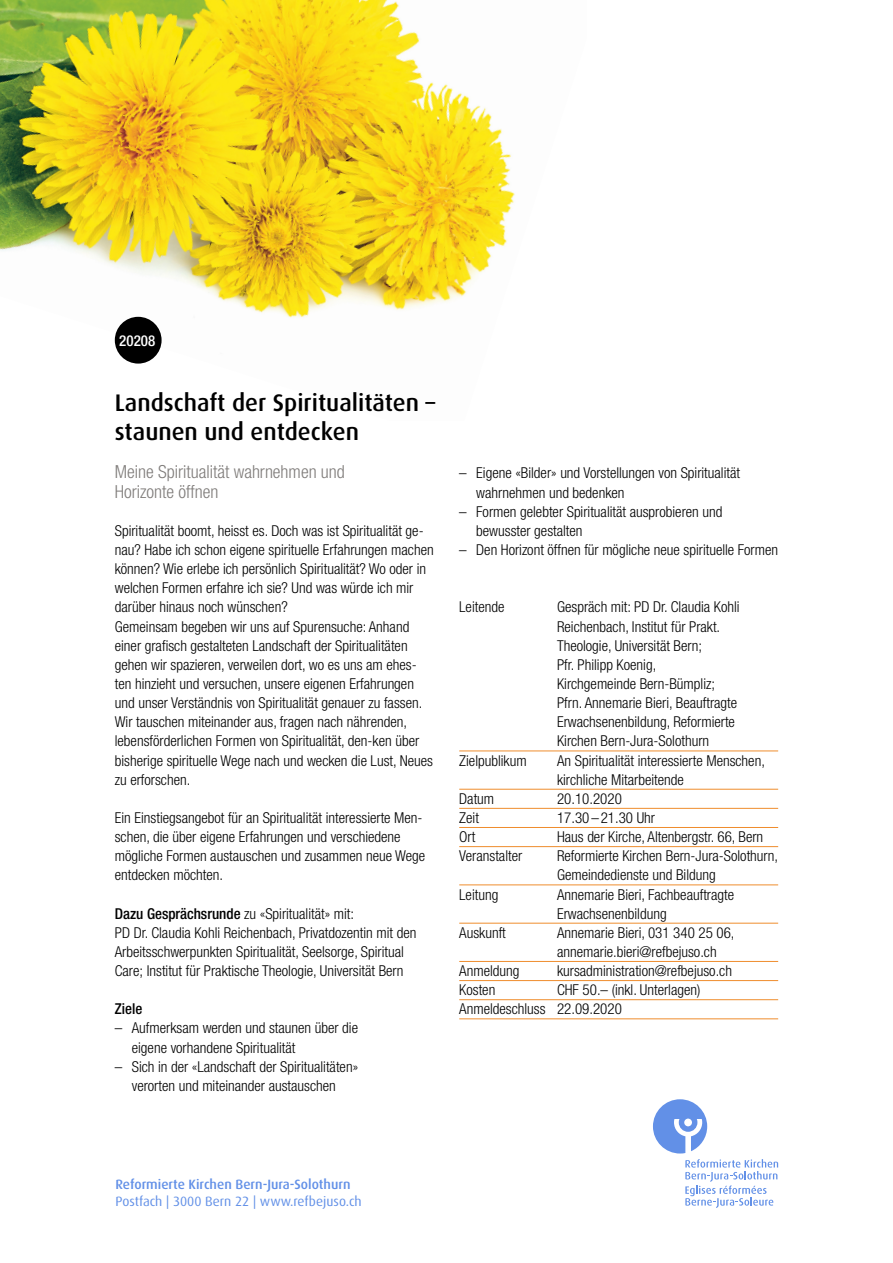
<style>
.page{position:relative;width:893px;height:1263px;background:#fff}
.page>*{position:absolute;margin:0;border:0;box-sizing:border-box;transform-origin:0 0}
.t1{font:500 24px/28.7px "Dax";color:#000}
.t2{font:300 condensed 18px/19.2px "Helvetica Neue LT Std";color:#7f7c7a}
.t3{font:300 condensed 15px/19.2px "Helvetica Neue LT Std";color:#000}
.t4{font:500 condensed 15px "Helvetica Neue LT Std";color:#000}
.t5{font:500 condensed 15px "Helvetica Neue LT Std";color:#fff}
.t6{font:500 13.5px "Dax";color:#6290e7}
.t7{font:13.5px "Dax";color:#6290e7}
.s1{font-weight:500}
</style>
<div class="page">
<svg style="left:653px;top:1099px;width:54px;height:54px"></svg>
<svg style="left:685px;top:1159px;width:93px;height:49px"></svg>
<img style="left:0;top:0;width:515px;height:364px">
<hr style="left:459px;top:750px;width:319px;height:1px;background:#ef8d2d">
<hr style="left:459px;top:789px;width:319px;height:1px;background:#ef8d2d">
<hr style="left:459px;top:808px;width:319px;height:1px;background:#ef8d2d">
<hr style="left:459px;top:827px;width:319px;height:1px;background:#ef8d2d">
<hr style="left:459px;top:846px;width:319px;height:1px;background:#ef8d2d">
<hr style="left:459px;top:884px;width:319px;height:1px;background:#ef8d2d">
<hr style="left:459px;top:923px;width:319px;height:1px;background:#ef8d2d">
<hr style="left:459px;top:961px;width:319px;height:1px;background:#ef8d2d">
<hr style="left:459px;top:980px;width:319px;height:1px;background:#ef8d2d">
<hr style="left:459px;top:999px;width:319px;height:1px;background:#ef8d2d">
<hr style="left:459px;top:1018px;width:319px;height:1px;background:#ef8d2d">
<div style="left:115px;top:317px;width:47px;height:47px;background:#000;border-radius:50%"></div>
<p class="t5" style="left:119px;top:331px;width:37px">20208</p>
<h1 class="t1" style="left:115px;top:389px;width:322px">Landschaft der Spiritualitäten – staunen und entdecken</h1>
<p class="t2" style="left:115px;top:462px;width:232px">Meine Spiritualität wahrnehmen und<br>Horizonte öffnen</p>
<p class="t3" style="left:115px;top:521px;width:320px">Spiritualität boomt, heisst es. Doch was ist Spiritualität ge&shy;nau? Habe ich schon eigene spirituelle Erfahrungen machen können? Wie erlebe ich persönlich Spiritualität? Wo oder in welchen Formen erfahre ich sie? Und was würde ich mir darüber hinaus noch wünschen?<br>Gemeinsam begeben wir uns auf Spurensuche: Anhand einer grafisch gestalteten Landschaft der Spiritualitäten gehen wir spazieren, verweilen dort, wo es uns am ehes&shy;ten hinzieht und versuchen, unsere eigenen Erfahrungen und unser Verständnis von Spiritualität genauer zu fassen.<br>Wir tauschen miteinander aus, fragen nach nährenden, lebensförderlichen Formen von Spiritualität, den-ken über bisherige spirituelle Wege nach und wecken die Lust, Neues zu erforschen.</p>
<p class="t3" style="left:115px;top:808px;width:312px">Ein Einstiegsangebot für an Spiritualität interessierte Men&shy;schen, die über eigene Erfahrungen und verschiedene mögliche Formen austauschen und zusammen neue Wege entdecken möchten.</p>
<p class="t3" style="left:115px;top:903px;width:303px"><span class="s1">Dazu Gesprächsrunde</span> zu «Spiritualität» mit:<br>PD Dr. Claudia Kohli Reichenbach, Privatdozentin mit den Arbeitsschwerpunkten Spiritualität, Seelsorge, Spiritual Care; Institut für Praktische Theologie, Universität Bern</p>
<p class="t4" style="left:115px;top:1000px;width:29px">Ziele</p>
<p class="t3" style="left:132px;top:1018px;width:228px;text-indent:-17px">– Aufmerksam werden und staunen über die eigene vorhandene Spiritualität</p>
<p class="t3" style="left:115px;top:1057px;width:245px;text-align:center">– Sich in der «Landschaft der Spiritualitäten» verorten und miteinander austauschen</p>
<p class="t3" style="left:476px;top:463px;width:265px;text-indent:-17px">– Eigene «Bilder» und Vorstellungen von Spiritualität wahrnehmen und bedenken</p>
<p class="t3" style="left:476px;top:502px;width:248px;text-indent:-17px">– Formen gelebter Spiritualität ausprobieren und bewusster gestalten</p>
<p class="t3" style="left:459px;top:540px;width:320px">– Den Horizont öffnen für mögliche neue spirituelle Formen</p>
<p class="t3" style="left:459px;top:597px;width:47px">Leitende</p>
<p class="t3" style="left:557px;top:597px;width:184px">Gespräch mit: PD Dr. Claudia Kohli<br>Reichenbach, Institut für Prakt.<br>Theologie, Universität Bern;<br>Pfr. Philipp Koenig,<br>Kirchgemeinde Bern-Bümpliz;<br>Pfrn. Annemarie Bieri, Beauftragte<br>Erwachsenenbildung, Reformierte<br>Kirchen Bern-Jura-Solothurn</p>
<p class="t3" style="left:459px;top:750px;width:69px">Zielpublikum</p>
<p class="t3" style="left:557px;top:750px;width:209px">An Spiritualität interessierte Menschen, kirchliche Mitarbeitende</p>
<p class="t3" style="left:459px;top:789px;width:37px">Datum</p>
<p class="t3" style="left:557px;top:789px;width:66px">20.10.2020</p>
<p class="t3" style="left:459px;top:808px;width:21px">Zeit</p>
<p class="t3" style="left:557px;top:808px;width:99px">17.30–21.30 Uhr</p>
<p class="t3" style="left:459px;top:827px;width:18px">Ort</p>
<p class="t3" style="left:557px;top:827px;width:208px">Haus der Kirche, Altenbergstr. 66, Bern</p>
<p class="t3" style="left:459px;top:846px;width:65px">Veranstalter</p>
<p class="t3" style="left:557px;top:846px;width:222px">Reformierte Kirchen Bern-Jura-Solothurn,<br>Gemeindedienste und Bildung</p>
<p class="t3" style="left:459px;top:884px;width:41px">Leitung</p>
<p class="t3" style="left:557px;top:884px;width:179px">Annemarie Bieri, Fachbeauftragte<br>Erwachsenenbildung</p>
<p class="t3" style="left:459px;top:923px;width:48px">Auskunft</p>
<p class="t3" style="left:557px;top:923px;width:179px">Annemarie Bieri, 031 340 25 06, annemarie.bieri@refbejuso.ch</p>
<p class="t3" style="left:459px;top:961px;width:62px">Anmeldung</p>
<p class="t3" style="left:557px;top:961px;width:176px">kursadministration@refbejuso.ch</p>
<p class="t3" style="left:459px;top:980px;width:38px">Kosten</p>
<p class="t3" style="left:459px;top:980px;width:243px;text-indent:98px">CHF 50.– (inkl. Unterlagen)<br>Anmeldeschluss 22.09.2020</p>
<p class="t6" style="left:115px;top:1177px;width:237px">Reformierte Kirchen Bern-Jura-Solothurn</p>
<p class="t7" style="left:115px;top:1193px;width:248px">Postfach | 3000 Bern 22 | www.refbejuso.ch</p>
</div>
